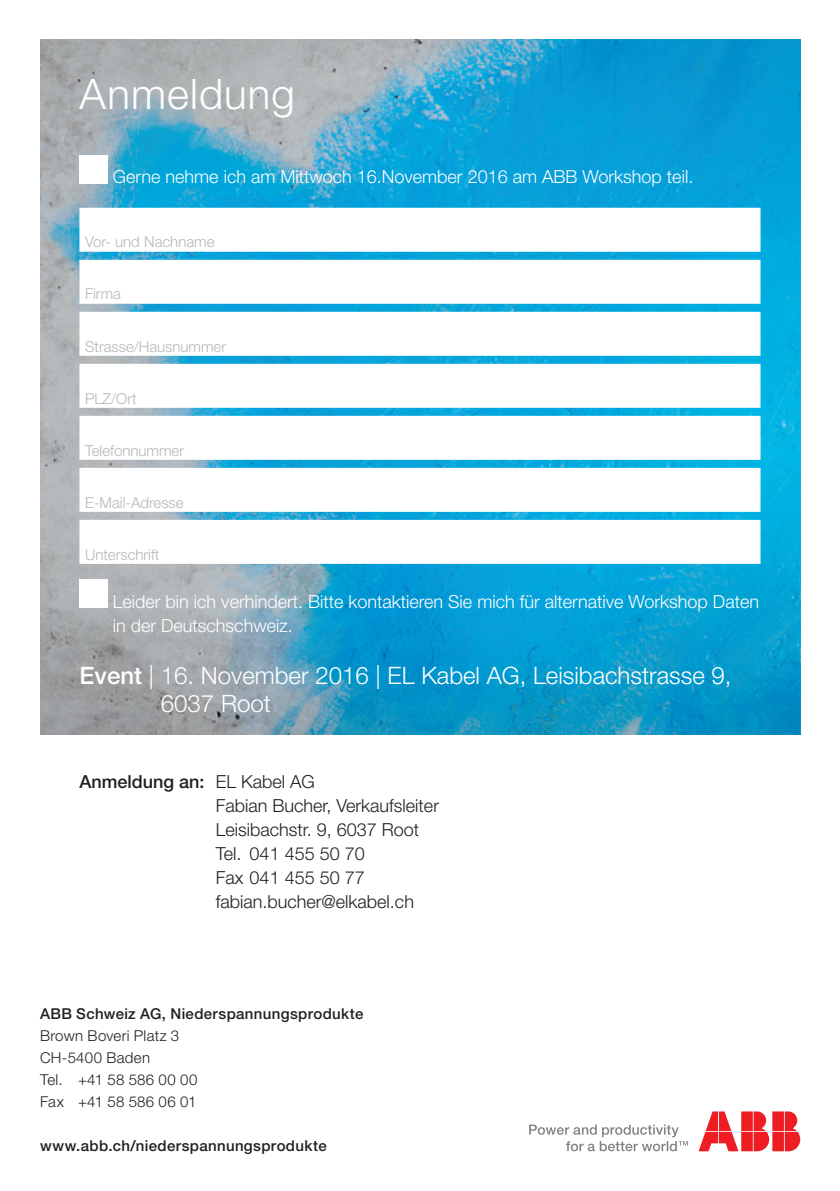
<style>
.page{position:relative;width:840px;height:1191px;background:#fff}
.page>*{position:absolute;margin:0;border:0;box-sizing:border-box;transform-origin:0 0}
.t1{font:300 42px "Helvetica Neue LT Pro";letter-spacing:.025em;color:#fff}
.t2{font:300 24px/28px "Helvetica Neue LT Pro";color:#fff}
.t3{font:300 18px/24px "Helvetica Neue LT Pro";color:#fff}
.t4{font:300 18px/24px "Helvetica Neue LT Pro";color:#231f20}
.t5{font:300 15px "Helvetica Neue LT Pro";color:#b6b7bb}
.t6{font:500 15px "Helvetica Neue LT Pro";letter-spacing:.025em;color:#231f20}
.t7{font:300 15px/22px "Helvetica Neue LT Pro";letter-spacing:.02em;color:#231f20}
.s1{font-weight:500}
</style>
<div class="page">
<img style="left:40px;top:40px;width:760px;height:694px">
<svg style="left:529px;top:1124px;width:158px;height:27px"></svg>
<svg style="left:698px;top:1111px;width:101px;height:40px"></svg>
<div style="left:79px;top:208px;width:681px;height:44px;background:#fff"></div>
<div style="left:79px;top:260px;width:681px;height:44px;background:#fff"></div>
<div style="left:79px;top:312px;width:681px;height:44px;background:#fff"></div>
<div style="left:79px;top:364px;width:681px;height:44px;background:#fff"></div>
<div style="left:79px;top:416px;width:681px;height:44px;background:#fff"></div>
<div style="left:79px;top:468px;width:681px;height:44px;background:#fff"></div>
<div style="left:79px;top:520px;width:681px;height:44px;background:#fff"></div>
<div style="left:79px;top:155px;width:29px;height:28px;background:#fff"></div>
<div style="left:79px;top:579px;width:29px;height:28px;background:#fff"></div>
<h1 class="t1" style="left:79px;top:69px;width:217px">Anmeldung</h1>
<p class="t3" style="left:113px;top:165px;width:581px">Gerne nehme ich am Mittwoch 16.November 2016 am ABB Workshop teil.</p>
<p class="t5" style="left:85px;top:233px;width:131px">Vor- und Nachname</p>
<p class="t5" style="left:85px;top:285px;width:37px">Firma</p>
<p class="t5" style="left:85px;top:337px;width:142px">Strasse/Hausnummer</p>
<p class="t5" style="left:85px;top:389px;width:53px">PLZ/Ort</p>
<p class="t5" style="left:85px;top:441px;width:100px">Telefonnummer</p>
<p class="t5" style="left:85px;top:493px;width:100px">E-Mail-Adresse</p>
<p class="t5" style="left:85px;top:545px;width:76px">Unterschrift</p>
<p class="t3" style="left:113px;top:589px;width:647px">Leider bin ich verhindert. Bitte kontaktieren Sie mich für alternative Workshop Daten in der Deutschschweiz.</p>
<h2 class="t2" style="left:161px;top:660px;width:571px;text-indent:-81px"><span class="s1">Event</span> | 16. November 2016 | EL Kabel AG, Leisibachstrasse 9,<br>6037 Root</h2>
<p class="t4" style="left:215px;top:769px;width:225px;text-indent:-136px"><span class="s1">Anmeldung an:</span> EL Kabel AG<br>Fabian Bucher, Verkaufsleiter<br>Leisibachstr. 9, 6037 Root<br>Tel. 041 455 50 70<br>Fax 041 455 50 77 fabian.bucher@elkabel.ch</p>
<p class="t6" style="left:40px;top:1005px;width:325px">ABB Schweiz AG, Niederspannungsprodukte</p>
<p class="t7" style="left:40px;top:1024px;width:159px">Brown Boveri Platz 3<br>CH-5400 Baden<br>Tel. +41 58 586 00 00<br>Fax +41 58 586 06 01</p>
<p class="t6" style="left:40px;top:1137px;width:288px">www.abb.ch/niederspannungsprodukte</p>
</div>
